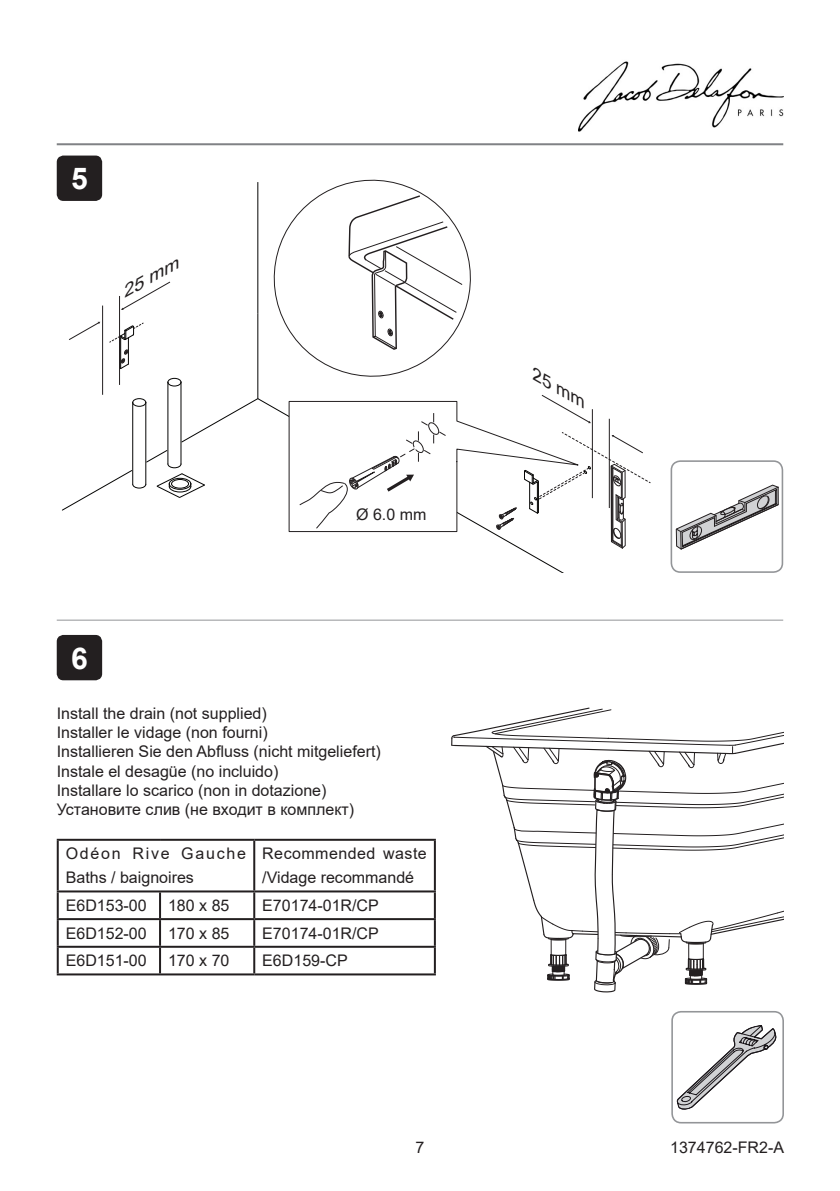
<style>
.page{position:relative;width:840px;height:1191px;background:#fff}
.page>*{position:absolute;margin:0;border:0;box-sizing:border-box;transform-origin:0 0}
._1_2_3{font:700 30px "Arial";color:#fff}
.a_b_c{font:16px "Arial";color:#231f20}
.Body_Justify{font:16px/24px "Arial";color:#231f20}
.Highlighted_Text{font:16px "Arial";color:#231f20}
.a_b_c-2{font:italic 16px "Arial";color:#231f20;scale:1.29 1}
.a_b_c-3{font:italic 16px "Arial";color:#231f20;scale:1.23 1}
</style>
<div class="page">
<img style="left:578px;top:61px;width:204px;height:71px">
<hr style="left:57px;top:143px;width:725px;height:2px;background:#808285">
<hr style="left:257px;top:314px;width:1px;height:84px;background:#050504">
<hr style="left:257px;top:182px;width:1px;height:132px;background:#050504">
<svg style="left:181px;top:398px;width:76px;height:44px"></svg>
<svg style="left:132px;top:398px;width:14px;height:8px"></svg>
<hr style="left:132px;top:402px;width:1px;height:82px;background:#050504">
<hr style="left:145px;top:402px;width:1px;height:82px;background:#050504">
<svg style="left:167px;top:377px;width:15px;height:9px"></svg>
<hr style="left:167px;top:382px;width:1px;height:82px;background:#050504">
<hr style="left:180px;top:382px;width:1px;height:82px;background:#050504">
<svg style="left:62px;top:450px;width:143px;height:60px"></svg>
<hr style="left:102px;top:305px;width:1px;height:90px;background:#231f20">
<hr style="left:119px;top:296px;width:1px;height:89px;background:#231f20">
<svg style="left:69px;top:322px;width:31px;height:18px"></svg>
<svg style="left:121px;top:282px;width:49px;height:28px"></svg>
<svg style="left:110px;top:323px;width:33px;height:46px"></svg>
<svg style="left:288px;top:395px;width:362px;height:165px"></svg>
<svg style="left:273px;top:180px;width:197px;height:197px"></svg>
<svg style="left:675px;top:485px;width:103px;height:64px"></svg>
<div style="left:670px;top:460px;width:112px;height:113px;border:2px solid #939598;border-radius:9px"></div>
<div style="left:58px;top:157px;width:43px;height:43px;background:#231f20;border-radius:6px"></div>
<div style="left:57px;top:156px;width:45px;height:45px;border:2px solid #231f20;border-radius:6px"></div>
<div style="left:58px;top:636px;width:43px;height:43px;background:#231f20;border-radius:6px"></div>
<div style="left:57px;top:635px;width:45px;height:45px;border:2px solid #231f20;border-radius:6px"></div>
<hr style="left:57px;top:619px;width:725px;height:1px;background:#939598">
<div style="left:671px;top:1011px;width:112px;height:112px;border:2px solid #939598;border-radius:9px"></div>
<svg style="left:676px;top:1025px;width:100px;height:85px"></svg>
<svg style="left:451px;top:707px;width:331px;height:286px"></svg>
<hr style="left:57px;top:838px;width:103px;height:2px;background:#231f20">
<hr style="left:57px;top:840px;width:2px;height:50px;background:#231f20">
<hr style="left:160px;top:838px;width:94px;height:2px;background:#231f20">
<hr style="left:254px;top:838px;width:181px;height:2px;background:#231f20">
<hr style="left:253px;top:840px;width:2px;height:50px;background:#231f20">
<hr style="left:433px;top:840px;width:2px;height:50px;background:#231f20">
<hr style="left:57px;top:890px;width:103px;height:2px;background:#231f20">
<hr style="left:57px;top:892px;width:2px;height:26px;background:#231f20">
<hr style="left:160px;top:890px;width:94px;height:2px;background:#231f20">
<hr style="left:159px;top:892px;width:2px;height:26px;background:#231f20">
<hr style="left:254px;top:890px;width:181px;height:2px;background:#231f20">
<hr style="left:253px;top:892px;width:2px;height:26px;background:#231f20">
<hr style="left:433px;top:892px;width:2px;height:26px;background:#231f20">
<hr style="left:57px;top:918px;width:103px;height:2px;background:#231f20">
<hr style="left:57px;top:920px;width:2px;height:25px;background:#231f20">
<hr style="left:160px;top:918px;width:94px;height:2px;background:#231f20">
<hr style="left:159px;top:920px;width:2px;height:25px;background:#231f20">
<hr style="left:254px;top:918px;width:181px;height:2px;background:#231f20">
<hr style="left:253px;top:920px;width:2px;height:25px;background:#231f20">
<hr style="left:433px;top:920px;width:2px;height:25px;background:#231f20">
<hr style="left:57px;top:945px;width:103px;height:2px;background:#231f20">
<hr style="left:57px;top:947px;width:2px;height:26px;background:#231f20">
<hr style="left:160px;top:945px;width:94px;height:2px;background:#231f20">
<hr style="left:159px;top:947px;width:2px;height:26px;background:#231f20">
<hr style="left:254px;top:945px;width:181px;height:2px;background:#231f20">
<hr style="left:253px;top:947px;width:2px;height:26px;background:#231f20">
<hr style="left:433px;top:947px;width:2px;height:26px;background:#231f20">
<hr style="left:57px;top:973px;width:103px;height:2px;background:#231f20">
<hr style="left:160px;top:973px;width:94px;height:2px;background:#231f20">
<hr style="left:254px;top:973px;width:181px;height:2px;background:#231f20">
<p class="_1_2_3" style="left:71px;top:157px;width:18px">5</p>
<p class="a_b_c-2" style="left:116px;top:284px;width:51px;rotate:-30deg">25 mm</p>
<p class="Highlighted_Text" style="left:356px;top:503px;width:72px">Ø 6.0 mm</p>
<p class="_1_2_3" style="left:71px;top:637px;width:18px">6</p>
<p class="a_b_c" style="left:57px;top:702px;width:211px">Install the drain (not supplied)</p>
<p class="a_b_c" style="left:57px;top:721px;width:212px">Installer le vidage (non fourni)</p>
<p class="a_b_c" style="left:57px;top:740px;width:325px">Installieren Sie den Abfluss (nicht mitgeliefert)</p>
<p class="a_b_c" style="left:57px;top:760px;width:223px">Instale el desagüe (no incluido)</p>
<p class="a_b_c" style="left:57px;top:779px;width:271px">Installare lo scarico (non in dotazione)</p>
<p class="a_b_c" style="left:57px;top:798px;width:299px">Установите слив (не входит в комплект)</p>
<p class="Body_Justify" style="left:66px;top:841px;width:182px">Odéon Rive Gauche<br>Baths / baignoires</p>
<p class="Body_Justify" style="left:262px;top:841px;width:166px">Recommended waste /Vidage recommandé</p>
<p class="Body_Justify" style="left:66px;top:893px;width:82px">E6D153-00</p>
<p class="Body_Justify" style="left:168px;top:893px;width:63px">180 x 85</p>
<p class="Body_Justify" style="left:262px;top:893px;width:118px">E70174-01R/CP</p>
<p class="Body_Justify" style="left:66px;top:921px;width:82px">E6D152-00</p>
<p class="Body_Justify" style="left:168px;top:921px;width:63px">170 x 85</p>
<p class="Body_Justify" style="left:262px;top:921px;width:118px">E70174-01R/CP</p>
<p class="Body_Justify" style="left:66px;top:948px;width:82px">E6D151-00</p>
<p class="Body_Justify" style="left:168px;top:948px;width:63px">170 x 70</p>
<p class="Body_Justify" style="left:262px;top:948px;width:87px">E6D159-CP</p>
<p class="a_b_c-3" style="left:540px;top:365px;width:50px;rotate:30deg">25 mm</p>
<p class="a_b_c" style="left:415px;top:1136px;width:10px">7</p>
<p class="a_b_c" style="left:669px;top:1136px;width:115px">1374762-FR2-A</p>
</div>
